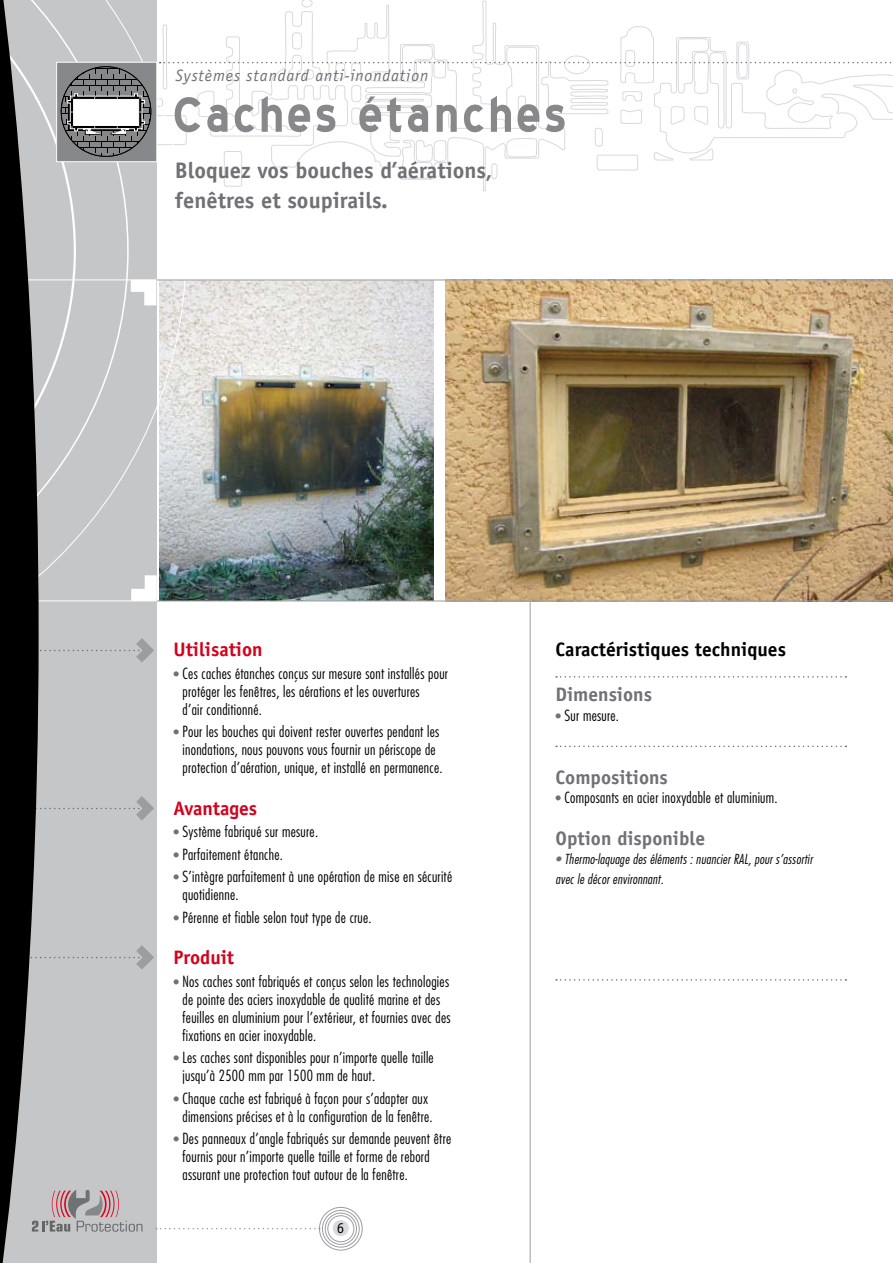
<style>
.page{position:relative;width:893px;height:1263px;background:#fff}
.page>*{position:absolute;margin:0;border:0;box-sizing:border-box;transform-origin:0 0}
.t1{font:700 60px "Blue Highway";letter-spacing:.05em;color:#878889}
.t2{font:700 22.5px/30px "Officina Sans";color:#707173}
.t3{font:700 19.5px "Officina Sans";color:#707173}
.t4{font:700 19.5px "Officina Sans";color:#d3021d}
.t5{font:700 19.5px "Officina Sans";color:#000}
.t6{font:italic 16.5px "Officina Sans";letter-spacing:.05em;color:#707173}
.t7{font:300 condensed 15px/18px "Futura";letter-spacing:.02em;color:#000}
.t8{font:15px "Officina Sans";color:#000}
.t9{font:italic 300 condensed 13.5px/19.5px "Futura";letter-spacing:.02em;color:#000}
.s1{font-size:13.5px;color:#707173}
.s2{color:#707173}
</style>
<div class="page">
<img style="left:445px;top:519px;width:448px;height:82px">
<img style="left:159px;top:519px;width:275px;height:82px">
<div style="left:2px;top:0;width:155px;height:1263px;background:#c5c6c8"></div>
<svg style="left:39px;top:519px;width:148px;height:74px"></svg>
<hr style="left:2px;top:600px;width:155px;height:1px;background:#fff">
<svg style="left:40px;top:638px;width:114px;height:24px"></svg>
<hr style="left:530px;top:602px;width:1px;height:661px;background:#9c9d9f">
<hr style="left:157px;top:601px;width:736px;height:1px;background:#9c9d9f">
<svg style="left:131px;top:575px;width:26px;height:26px"></svg>
<svg style="left:40px;top:796px;width:114px;height:24px"></svg>
<svg style="left:40px;top:945px;width:114px;height:24px"></svg>
<svg style="left:556px;top:676px;width:290px;height:2px"></svg>
<svg style="left:556px;top:746px;width:290px;height:1px"></svg>
<svg style="left:556px;top:979px;width:290px;height:2px"></svg>
<img style="left:39px;top:0;width:854px;height:519px">
<svg style="left:0;top:0;width:39px;height:1263px;fill:#000"></svg>
<div style="left:327px;top:1215px;width:27px;height:27px;border:1px solid #9c9d9f;border-radius:50%"></div>
<div style="left:325px;top:1213px;width:32px;height:32px;border:1px solid #9c9d9f;border-radius:50%"></div>
<div style="left:322px;top:1210px;width:37px;height:37px;border:1px solid #9c9d9f;border-radius:50%"></div>
<div style="left:319px;top:1207px;width:43px;height:43px;border:1px solid #9c9d9f;border-radius:50%"></div>
<div style="left:332px;top:1219px;width:17px;height:17px;background:#d9dadb;border-radius:50%"></div>
<div style="left:332px;top:1219px;width:18px;height:18px;border:1px solid #fff;border-radius:50%"></div>
<svg style="left:156px;top:1228px;width:164px;height:1px"></svg>
<svg style="left:32px;top:1189px;width:110px;height:42px"></svg>
<p class="t6" style="left:175px;top:66px;width:254px">Systèmes standard anti-inondation</p>
<h1 class="t1" style="left:172px;top:87px;width:395px">Caches étanches</h1>
<h2 class="t2" style="left:175px;top:155px;width:319px">Bloquez vos bouches d’aérations, fenêtres et soupirails.</h2>
<h3 class="t4" style="left:173px;top:638px;width:91px">Utilisation</h3>
<p class="t7" style="left:182px;top:664px;width:267px;text-indent:-9px"><span class="s1">•</span> Ces caches étanches conçus sur mesure sont installés pour protéger les fenêtres, les aérations et les ouvertures<br>d’air conditionné.</p>
<p class="t7" style="left:173px;top:723px;width:271px;text-align:center"><span class="s1">•</span> Pour les bouches qui doivent rester ouvertes pendant les inondations, nous pouvons vous fournir un périscope de protection d’aération, unique, et installé en permanence.</p>
<h3 class="t4" style="left:173px;top:796px;width:85px">Avantages</h3>
<p class="t7" style="left:173px;top:823px;width:146px"><span class="s1">•</span> Système fabriqué sur mesure.</p>
<p class="t7" style="left:173px;top:845px;width:111px"><span class="s1">•</span> Parfaitement étanche.</p>
<p class="t7" style="left:182px;top:868px;width:271px;text-indent:-9px"><span class="s1">•</span> S’intègre parfaitement à une opération de mise en sécurité quotidienne.</p>
<p class="t7" style="left:173px;top:908px;width:200px"><span class="s1">•</span> Pérenne et fiable selon tout type de crue.</p>
<h3 class="t4" style="left:173px;top:945px;width:62px">Produit</h3>
<p class="t7" style="left:182px;top:972px;width:270px;text-indent:-9px"><span class="s1">•</span> Nos caches sont fabriqués et conçus selon les technologies de pointe des aciers inoxydable de qualité marine et des feuilles en aluminium pour l’extérieur, et fournies avec des fixations en acier inoxydable.</p>
<p class="t7" style="left:182px;top:1049px;width:253px;text-indent:-9px"><span class="s1">•</span> Les caches sont disponibles pour n’importe quelle taille jusqu’à 2500 mm par 1500 mm de haut.</p>
<p class="t7" style="left:173px;top:1089px;width:261px;text-align:right"><span class="s1">•</span> Chaque cache est fabriqué à façon pour s’adapter aux dimensions précises et à la configuration de la fenêtre.</p>
<p class="t7" style="left:182px;top:1130px;width:270px;text-indent:-9px"><span class="s1">•</span> Des panneaux d’angle fabriqués sur demande peuvent être fournis pour n’importe quelle taille et forme de rebord assurant une protection tout autour de la fenêtre.</p>
<p class="t8" style="left:337px;top:1219px;width:9px">6</p>
<h3 class="t5" style="left:556px;top:638px;width:232px">Caractéristiques techniques</h3>
<h3 class="t3" style="left:556px;top:683px;width:98px">Dimensions</h3>
<p class="t7" style="left:556px;top:706px;width:65px"><span class="s1">•</span> Sur mesure.</p>
<h3 class="t3" style="left:556px;top:765px;width:114px">Compositions</h3>
<p class="t7" style="left:556px;top:789px;width:224px"><span class="s1">•</span> Composants en acier inoxydable et aluminium.</p>
<h3 class="t3" style="left:556px;top:826px;width:151px">Option disponible</h3>
<p class="t9" style="left:556px;top:849px;width:258px"><span class="s2">•</span> Thermo-laquage des éléments : nuancier RAL, pour s’assortir avec le décor environnant.</p>
</div>
